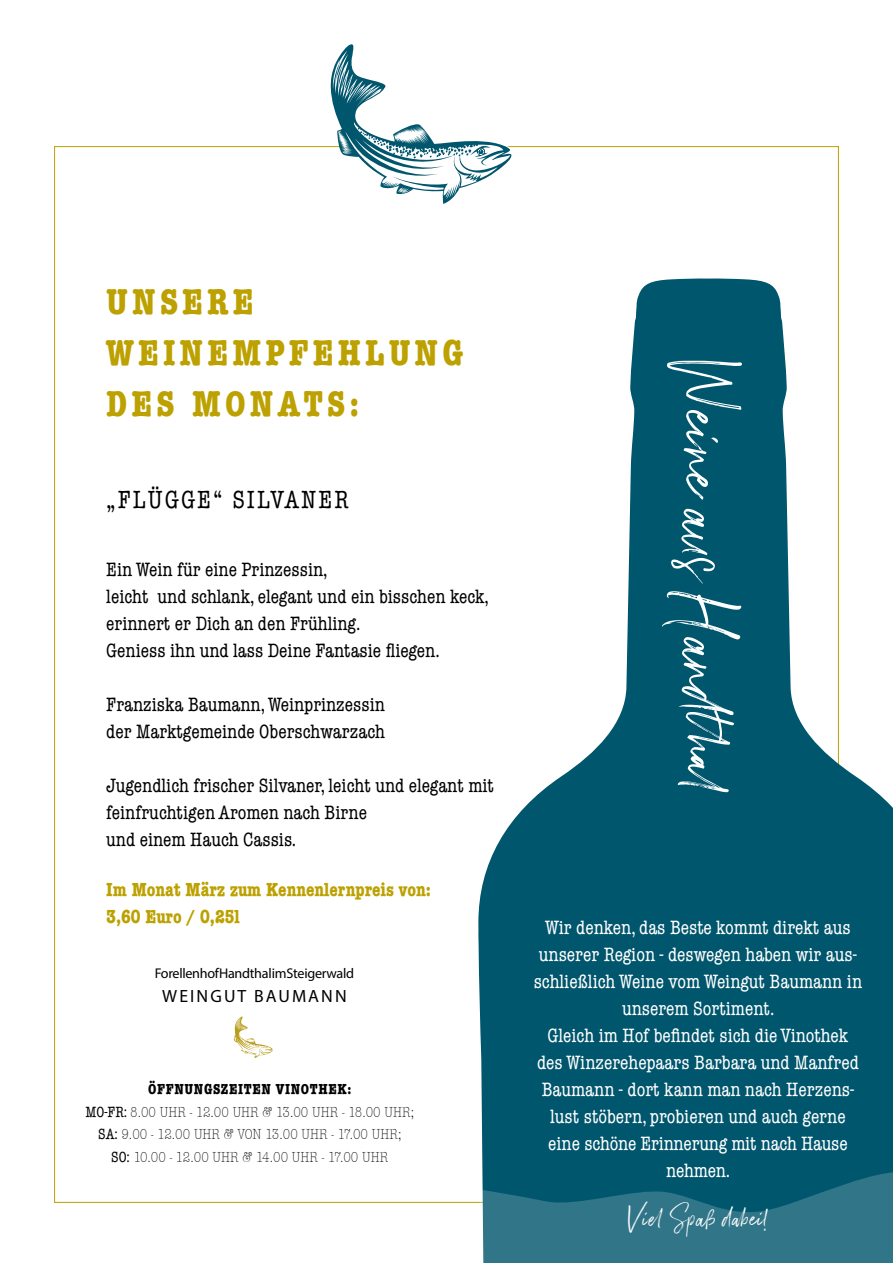
<style>
.page{position:relative;width:893px;height:1263px;background:#fff}
.page>*{position:absolute;margin:0;border:0;box-sizing:border-box;transform-origin:0 0}
.t1{font:76.95px "Katulamp Alt";color:#fff}
.t2{font:700 condensed 37.2px/50.8px "American Typewriter";letter-spacing:.11em;color:#bca100}
.t3{font:30px "Katulamp Alt";color:#fff}
.t4{font:condensed 25.05px "American Typewriter ITC Pro";letter-spacing:.08em;color:#000}
.t5{font:condensed 19.5px/27px "American Typewriter ITC Pro";color:#000}
.t6{font:condensed 19.5px/27px "American Typewriter ITC Pro";color:#fff;text-align:center}
.t7{font:700 condensed 19.5px/27px "American Typewriter";color:#bca100}
.t8{font:17.7px "Myriad Pro";letter-spacing:.12em;color:#000}
.t9{font:300 condensed 15px/22.5px "American Typewriter";color:#000;text-align:center}
.t10{font:14.1px "Myriad Pro";letter-spacing:-.02em;color:#000}
.s1{font-weight:700}
.s2{font-family:"American Typewriter ITC Pro";font-weight:400}
</style>
<div class="page">
<div style="left:54px;top:146px;width:785px;height:1057px;background:#fff;border:1px solid #bca100"></div>
<svg style="left:331px;top:44px;width:182px;height:160px"></svg>
<svg style="left:233px;top:1016px;width:40px;height:42px"></svg>
<svg style="left:478px;top:278px;width:415px;height:883px;fill:#00566d"></svg>
<svg style="left:461px;top:1161px;width:432px;height:102px;background:#2a7184"></svg>
<h2 class="t2" style="left:106px;top:277px;width:358px">UNSERE<br>WEINEMPFEHLUNG<br>DES MONATS:</h2>
<p class="t4" style="left:106px;top:486px;width:244px">„FLÜGGE“ SILVANER</p>
<p class="t5" style="left:106px;top:556px;width:384px">Ein Wein für eine Prinzessin,<br>leicht und schlank, elegant und ein bisschen keck, erinnert er Dich an den Frühling.<br>Geniess ihn und lass Deine Fantasie fliegen.</p>
<p class="t5" style="left:106px;top:691px;width:280px">Franziska Baumann, Weinprinzessin der Marktgemeinde Oberschwarzach</p>
<p class="t5" style="left:106px;top:772px;width:389px">Jugendlich frischer Silvaner, leicht und elegant mit feinfruchtigen Aromen nach Birne<br>und einem Hauch Cassis.</p>
<p class="t7" style="left:106px;top:876px;width:326px">Im Monat März zum Kennenlernpreis von:<br>3,60 Euro / 0,25l</p>
<p class="t10" style="left:155px;top:965px;width:201px">Forellenhof Handthal im Steigerwald</p>
<p class="t8" style="left:162px;top:985px;width:186px">WEINGUT BAUMANN</p>
<p class="t9" style="left:86px;top:1078px;width:330px"><span class="s1">ÖFFNUNGSZEITEN VINOTHEK:<br></span><span class="s2">MO-FR:</span> 8.00 UHR - 12.00 UHR &amp; 13.00 UHR - 18.00 UHR; <span class="s2">SA:</span> 9.00 - 12.00 UHR &amp; VON 13.00 UHR - 17.00 UHR;<br><span class="s2">SO:</span> 10.00 - 12.00 UHR &amp; 14.00 UHR - 17.00 UHR</p>
<h1 class="t1" style="left:758px;top:360px;width:435px;rotate:90deg">Weine aus Handthal</h1>
<p class="t6" style="left:534px;top:914px;width:330px">Wir denken, das Beste kommt direkt aus unserer Region - deswegen haben wir aus&shy;schließlich Weine vom Weingut Baumann in unserem Sortiment.<br>Gleich im Hof befindet sich die Vinothek des Winzerehepaars Barbara und Manfred Baumann - dort kann man nach Herzens&shy;lust stöbern, probieren und auch gerne eine schöne Erinnerung mit nach Hause nehmen.</p>
<h3 class="t3" style="left:628px;top:1197px;width:141px">Viel Spaß dabei!</h3>
</div>
